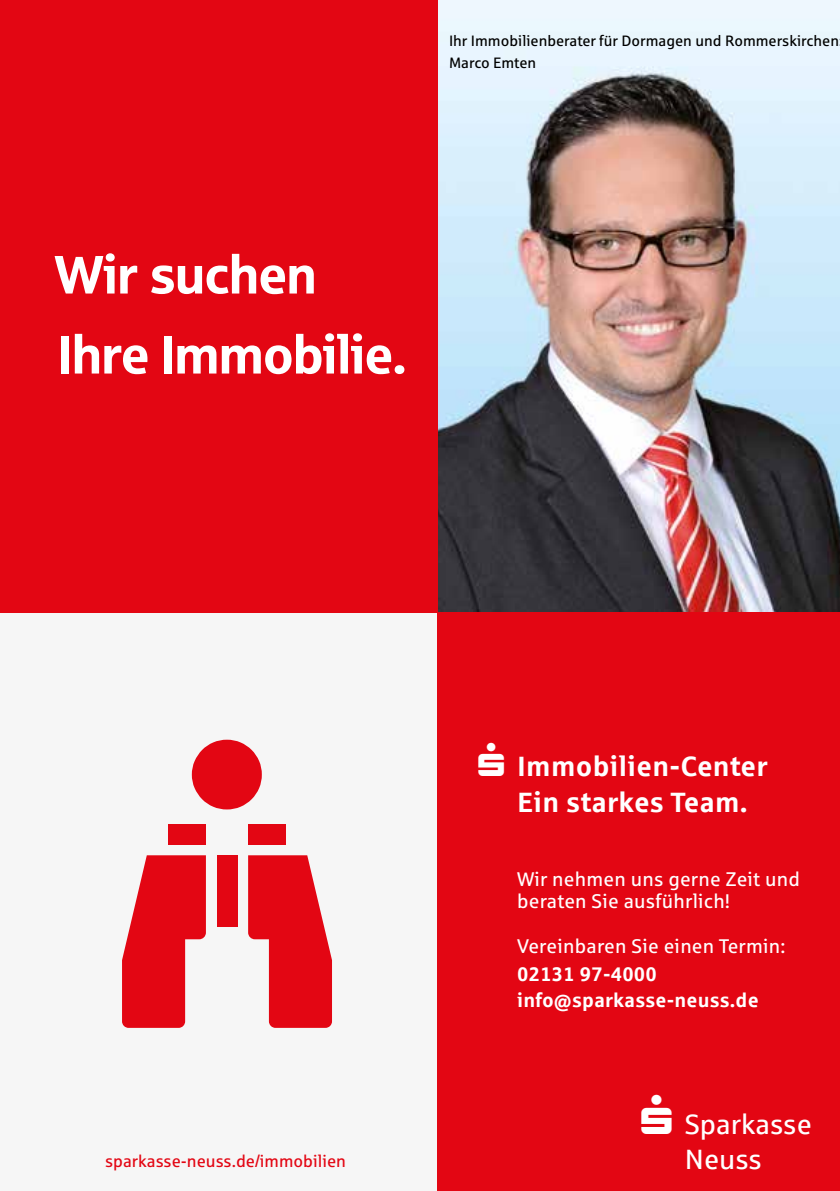
<style>
.page{position:relative;width:840px;height:1191px;background:#fff}
.page>*{position:absolute;margin:0;border:0;box-sizing:border-box;transform-origin:0 0}
.t1{font:54px/80px "Sparkasse Head";color:#fff}
.t2{font:700 28px/36px "Sparkasse Rg";letter-spacing:.01em;color:#fff}
.t3{font:28px/35.4px "Sparkasse Rg";color:#fff}
.t4{font:19.8px/22.6px "Sparkasse Rg";letter-spacing:.01em;color:#fff}
.t5{font:700 19.8px/25.4px "Sparkasse Rg";letter-spacing:.01em;color:#fff}
.t6{font:17px "Sparkasse Rg";color:#e30613}
.t7{font:15px/22px "Sparkasse Rg";color:#000}
</style>
<div class="page">
<div style="left:0;top:0;width:839px;height:1191px;background:#f6f6f6"></div>
<img style="left:437px;top:0;width:402px;height:612px">
<div style="left:437px;top:612px;width:402px;height:579px;background:#e30613"></div>
<div style="left:216px;top:855px;width:21px;height:71px;background:#e30613"></div>
<div style="left:248px;top:824px;width:38px;height:20px;background:#e30613"></div>
<svg style="left:248px;top:855px;width:84px;height:172px"></svg>
<div style="left:168px;top:824px;width:38px;height:20px;background:#e30613"></div>
<svg style="left:122px;top:855px;width:84px;height:172px"></svg>
<svg style="left:192px;top:739px;width:70px;height:70px"></svg>
<div style="left:0;top:0;width:437px;height:612px;background:#e30613"></div>
<p class="t7" style="left:449px;top:30px;width:391px">Ihr Immobilienberater für Dormagen und Rommerskirchen<br>Marco Emten</p>
<h1 class="t1" style="left:54px;top:233px;width:353px">Wir suchen<br>Ihre Immobilie.</h1>
<p class="t6" style="left:105px;top:1150px;width:242px">sparkasse-neuss.de/immobilien</p>
<h2 class="t2" style="left:517px;top:747px;width:252px">Immobilien-Center<br>Ein starkes Team.</h2>
<p class="t4" style="left:517px;top:867px;width:284px">Wir nehmen uns gerne Zeit und beraten Sie ausführlich!</p>
<p class="t4" style="left:517px;top:934px;width:270px">Vereinbaren Sie einen Termin:</p>
<p class="t5" style="left:517px;top:961px;width:243px">02131 97-4000 info@sparkasse-neuss.de</p>
<h2 class="t3" style="left:684px;top:1105px;width:129px">Sparkasse<br>Neuss</h2>
</div>
